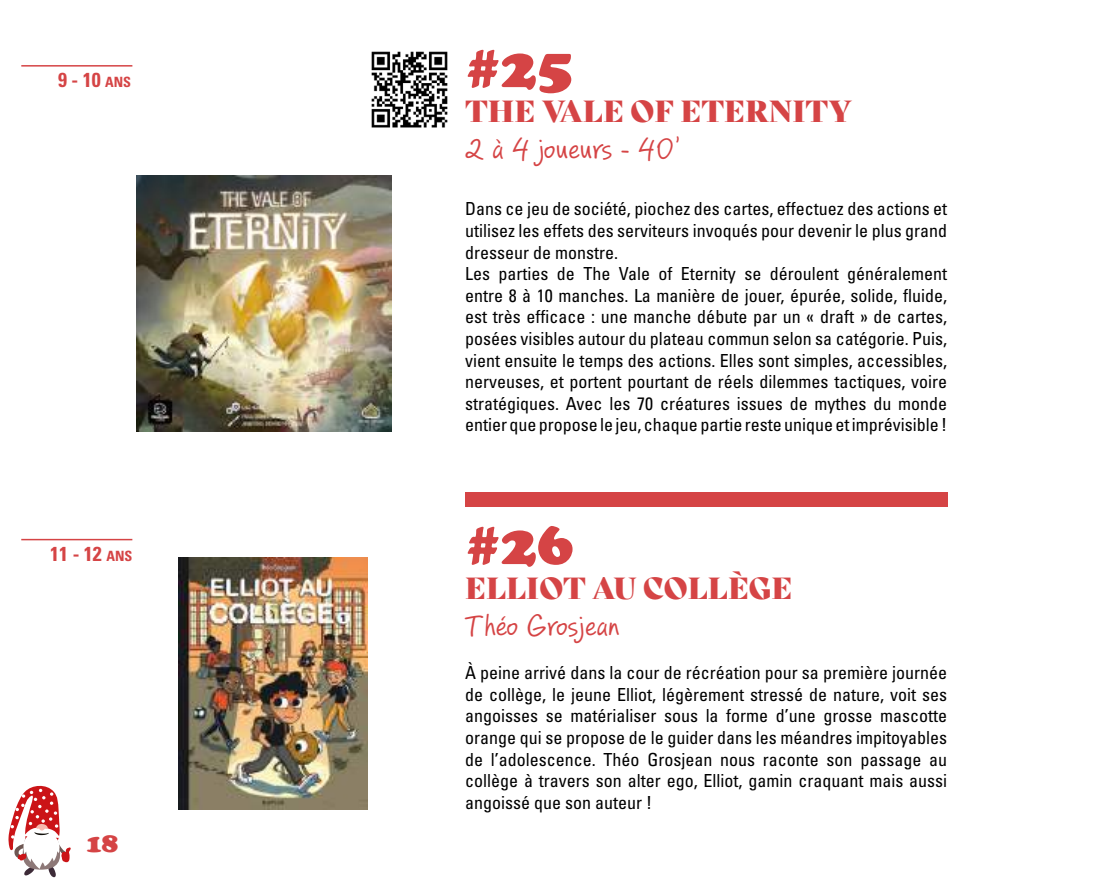
<style>
.page{position:relative;width:1106px;height:893px;background:#fff}
.page>*{position:absolute;margin:0;border:0;box-sizing:border-box;transform-origin:0 0}
.t1{font:900 60px "Cooper";color:#d54445}
.t2{font:29.7px "Bely Display";color:#d54445}
.t3{font:29.7px "PF Reminder";color:#d54445}
.t4{font:900 27px "Cooper";color:#d54445}
.t5{font:700 condensed 20.25px "Univers LT Std";color:#d54445}
.t6{font:condensed 18px/21.6px "Univers LT Std";color:#000}
.s1{font-size:14.1px}
</style>
<div class="page">
<svg style="left:8px;top:785px;width:63px;height:92px"></svg>
<div style="left:465px;top:492px;width:482px;height:15px;background:#d54445"></div>
<hr style="left:21px;top:65px;width:111px;height:2px;background:#d54445">
<img style="left:136px;top:176px;width:255px;height:255px">
<img style="left:371px;top:51px;width:77px;height:77px">
<hr style="left:21px;top:539px;width:111px;height:1px;background:#d54445">
<img style="left:178px;top:558px;width:189px;height:252px">
<p class="t5" style="left:58px;top:67px;width:73px">9 - 10 <span class="s1">ANS</span></p>
<p class="t5" style="left:50px;top:541px;width:82px">11 - 12 <span class="s1">ANS</span></p>
<h3 class="t4" style="left:86px;top:828px;width:33px">18</h3>
<h1 class="t1" style="left:465px;top:32px;width:109px">#25</h1>
<h2 class="t2" style="left:465px;top:88px;width:388px">THE VALE OF ETERNITY</h2>
<h2 class="t3" style="left:465px;top:131px;width:217px">2 à 4 joueurs - 40’</h2>
<p class="t6" style="left:465px;top:198px;width:483px">Dans ce jeu de société, piochez des cartes, effectuez des actions et utilisez les effets des serviteurs invoqués pour devenir le plus grand dresseur de monstre.<br>Les parties de The Vale of Eternity se déroulent généralement entre 8 à 10 manches. La manière de jouer, épurée, solide, fluide, est très efficace : une manche débute par un « draft » de cartes, posées visibles autour du plateau commun selon sa catégorie. Puis, vient ensuite le temps des actions. Elles sont simples, accessibles, nerveuses, et portent pourtant de réels dilemmes tactiques, voire stratégiques. Avec les 70 créatures issues de mythes du monde entier que propose le jeu, chaque partie reste unique et imprévisible !</p>
<h1 class="t1" style="left:465px;top:509px;width:109px">#26</h1>
<h2 class="t2" style="left:465px;top:565px;width:329px">ELLIOT AU COLLÈGE</h2>
<h2 class="t3" style="left:465px;top:608px;width:156px">Théo Grosjean</h2>
<p class="t6" style="left:465px;top:662px;width:483px;text-align:justify">À peine arrivé dans la cour de récréation pour sa première journée de collège, le jeune Elliot, légèrement stressé de nature, voit ses angoisses se matérialiser sous la forme d’une grosse mascotte orange qui se propose de le guider dans les méandres impitoyables de l’adolescence. Théo Grosjean nous raconte son passage au collège à travers son alter ego, Elliot, gamin craquant mais aussi angoissé que son auteur !</p>
</div>
